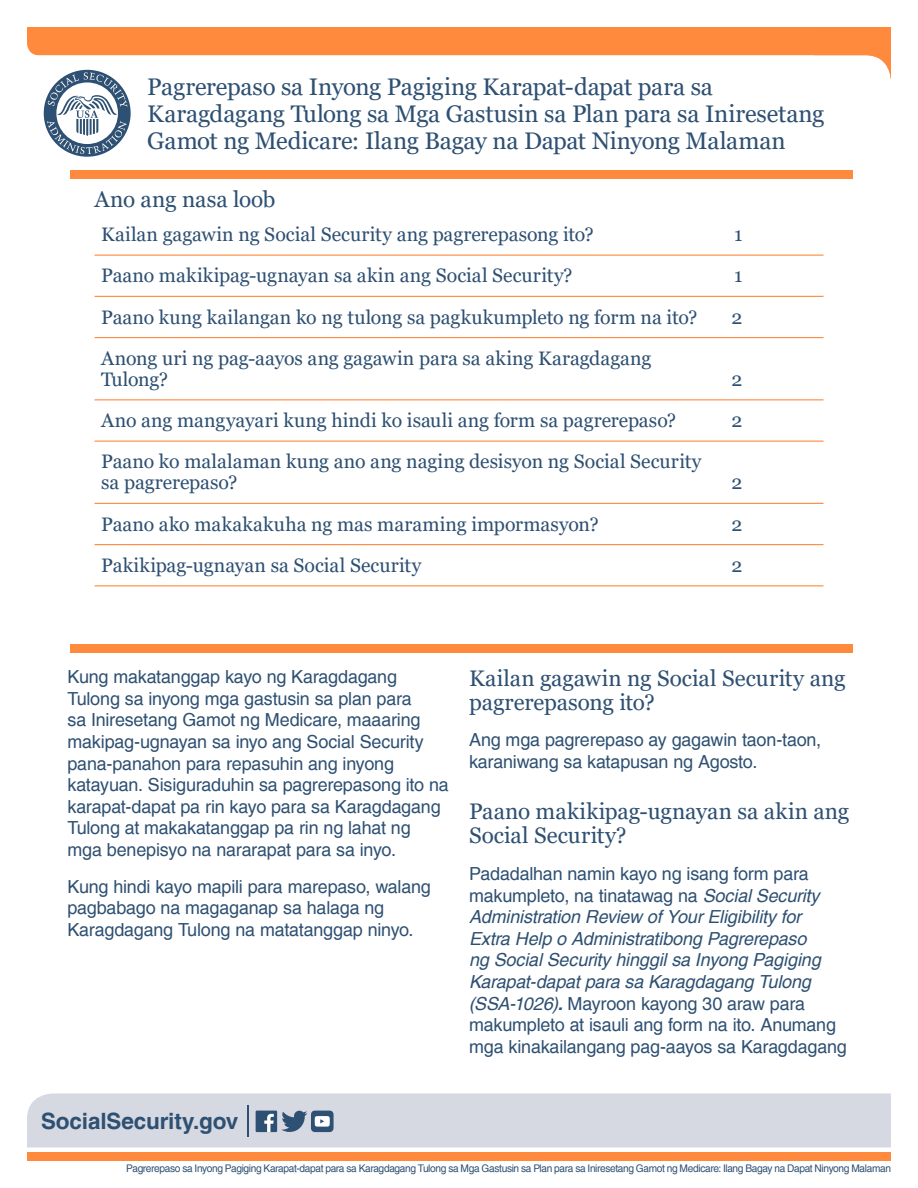
<style>
.page{position:relative;width:918px;height:1188px;background:#fff}
.page>*{position:absolute;margin:0;border:0;box-sizing:border-box;transform-origin:0 0}
.Pub_Title{font:24px/27px "Georgia";letter-spacing:-.01em;color:#2e5072}
.TOC_Heading{font:22.5px/24px "Georgia";color:#2e5072}
.Web_address{font:700 22.5px "Helvetica";letter-spacing:-.005em;color:#2e5072}
.t1{font:19.5px/21px "Georgia";color:#2e5072}
.Paragraph{font:18px/21.6px "Helvetica";letter-spacing:-.01em;color:#2e5072}
.Paragraph-2{font:italic 18px/21.6px "Helvetica";letter-spacing:-.01em;color:#2e5072}
.t2{font:10.5px "Helvetica";letter-spacing:-.035em;color:#2e5072}
.s1{font-style:normal}
.s2{font-weight:700}
</style>
<div class="page">
<svg style="left:27px;top:27px;width:787px;height:45px;fill:#ff893d"></svg>
<div style="left:27px;top:1094px;width:864px;height:54px;background:#d6d9e2"></div>
<div style="left:27px;top:1153px;width:864px;height:8px;background:#ff893d"></div>
<hr style="left:247px;top:1105px;width:2px;height:32px;background:#2e5072">
<div style="left:70px;top:644px;width:783px;height:8px;background:#ff893d"></div>
<div style="left:70px;top:171px;width:783px;height:8px;background:#ff893d"></div>
<svg style="left:814px;top:27px;width:77px;height:53px"></svg>
<svg style="left:44px;top:70px;width:87px;height:87px"></svg>
<svg style="left:47px;top:72px;width:80px;height:82px"></svg>
<hr style="left:94px;top:255px;width:730px;height:1px;background:#ff893d">
<hr style="left:94px;top:296px;width:730px;height:1px;background:#ff893d">
<hr style="left:94px;top:337px;width:730px;height:1px;background:#ff893d">
<hr style="left:94px;top:399px;width:730px;height:1px;background:#ff893d">
<hr style="left:94px;top:441px;width:730px;height:1px;background:#ff893d">
<hr style="left:94px;top:503px;width:730px;height:1px;background:#ff893d">
<hr style="left:94px;top:544px;width:730px;height:1px;background:#ff893d">
<hr style="left:94px;top:585px;width:730px;height:1px;background:#ff893d">
<div style="left:256px;top:1111px;width:21px;height:21px;background:#2e5072"></div>
<svg style="left:264px;top:1114px;width:10px;height:18px"></svg>
<svg style="left:281px;top:1111px;width:53px;height:21px"></svg>
<h1 class="Pub_Title" style="left:147px;top:74px;width:679px">Pagrerepaso sa Inyong Pagiging Karapat-dapat para sa<br>Karagdagang Tulong sa Mga Gastusin sa Plan para sa Iniresetang<br>Gamot ng Medicare: Ilang Bagay na Dapat Ninyong Malaman</h1>
<h1 class="TOC_Heading" style="left:94px;top:187px;width:183px">Ano ang nasa loob</h1>
<p class="t1" style="left:101px;top:224px;width:494px">Kailan gagawin ng Social Security ang pagrerepasong ito?</p>
<p class="t1" style="left:734px;top:224px;width:10px">1</p>
<p class="t1" style="left:101px;top:265px;width:473px">Paano makikipag-ugnayan sa akin ang Social Security?</p>
<p class="t1" style="left:734px;top:265px;width:10px">1</p>
<p class="t1" style="left:101px;top:307px;width:598px">Paano kung kailangan ko ng tulong sa pagkukumpleto ng form na ito?</p>
<p class="t1" style="left:732px;top:307px;width:12px">2</p>
<p class="t1" style="left:101px;top:348px;width:552px">Anong uri ng pag-aayos ang gagawin para sa aking Karagdagang<br>Tulong?</p>
<p class="t1" style="left:732px;top:369px;width:12px">2</p>
<p class="t1" style="left:101px;top:410px;width:577px">Ano ang mangyayari kung hindi ko isauli ang form sa pagrerepaso?</p>
<p class="t1" style="left:732px;top:410px;width:12px">2</p>
<p class="t1" style="left:101px;top:451px;width:602px">Paano ko malalaman kung ano ang naging desisyon ng Social Security sa pagrerepaso?</p>
<p class="t1" style="left:732px;top:472px;width:12px">2</p>
<p class="t1" style="left:101px;top:514px;width:499px">Paano ako makakakuha ng mas maraming impormasyon?</p>
<p class="t1" style="left:732px;top:514px;width:12px">2</p>
<p class="t1" style="left:101px;top:555px;width:322px">Pakikipag-ugnayan sa Social Security</p>
<p class="t1" style="left:732px;top:555px;width:12px">2</p>
<p class="Paragraph" style="left:68px;top:667px;width:383px">Kung makatanggap kayo ng Karagdagang Tulong sa inyong mga gastusin sa plan para<br>sa Iniresetang Gamot ng Medicare, maaaring makipag-ugnayan sa inyo ang Social Security pana-panahon para repasuhin ang inyong katayuan. Sisiguraduhin sa pagrerepasong ito na karapat-dapat pa rin kayo para sa Karagdagang Tulong at makakatanggap pa rin ng lahat ng mga benepisyo na nararapat para sa inyo.</p>
<p class="Paragraph" style="left:68px;top:876px;width:365px">Kung hindi kayo mapili para marepaso, walang pagbabago na magaganap sa halaga ng<br>Karagdagang Tulong na matatanggap ninyo.</p>
<h1 class="TOC_Heading" style="left:469px;top:666px;width:378px">Kailan gagawin ng Social Security ang pagrerepasong ito?</h1>
<p class="Paragraph" style="left:469px;top:730px;width:354px">Ang mga pagrerepaso ay gagawin taon-taon, karaniwang sa katapusan ng Agosto.</p>
<h1 class="TOC_Heading" style="left:469px;top:800px;width:382px">Paano makikipag-ugnayan sa akin ang<br>Social Security?</h1>
<p class="Paragraph-2" style="left:469px;top:864px;width:379px"><span class="s1">Padadalhan namin kayo ng isang form para makumpleto, na tinatawag na</span> Social Security Administration Review of Your Eligibility for<br>Extra Help o Administratibong Pagrerepaso<br>ng Social Security hinggil sa Inyong Pagiging Karapat-dapat para sa Karagdagang Tulong (SSA-1026)<span class="s2">.</span> <span class="s1">Mayroon kayong 30 araw para makumpleto at isauli ang form na ito. Anumang mga kinakailangang pag-aayos sa Karagdagang</span></p>
<p class="Web_address" style="left:41px;top:1108px;width:199px">SocialSecurity.gov</p>
<p class="t2" style="left:126px;top:1163px;width:766px">Pagrerepaso sa Inyong Pagiging Karapat-dapat para sa Karagdagang Tulong sa Mga Gastusin sa Plan para sa Iniresetang Gamot ng Medicare: Ilang Bagay na Dapat Ninyong Malaman</p>
</div>
